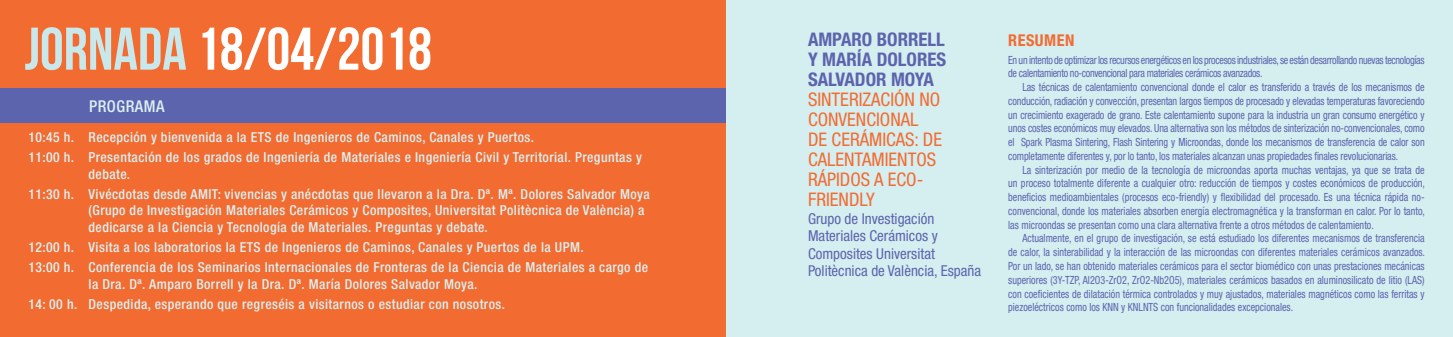
<style>
.page{position:relative;width:1453px;height:337px;background:#fff}
.page>*{position:absolute;margin:0;border:0;box-sizing:border-box;transform-origin:0 0}
.t1{font:60px "Bebas Neue";color:#fff}
.t2{font:condensed 18.75px/20px "Helvetica Neue LT Std";color:#f26c31}
.t3{font:700 condensed 18.75px/20px "Helvetica Neue LT Std";color:#5c64ae;text-align:justify}
.t4{font:500 condensed 16.25px "Helvetica Neue LT Std";letter-spacing:.03em;color:#dbf0f2}
.t5{font:700 condensed 16.25px "Helvetica Neue LT Std";letter-spacing:.03em;color:#f26c31}
.t6{font:condensed 15px/17.5px "Helvetica Neue LT Std";color:#5c64ae}
.t7{font:500 condensed 13.75px/20px "Helvetica Neue LT Std";letter-spacing:.03em;color:#dbf0f2}
.t8{font:condensed 11.25px/13.8px "Helvetica Neue LT Std";letter-spacing:-.03em;color:#5c64ae;text-align:justify;scale:.9 1}
.s1{color:#c8e8ec}
</style>
<div class="page">
<div style="left:0;top:0;width:726px;height:337px;background:#f26c31"></div>
<div style="left:0;top:88px;width:726px;height:34px;background:#5c64ae"></div>
<div style="left:726px;top:0;width:727px;height:337px;background:#d5eef0"></div>
<h1 class="t1" style="left:25px;top:16px;width:409px"><span class="s1">JORNADA</span> 18/04/2018</h1>
<h2 class="t3" style="left:808px;top:29px;width:140px">AMPARO BORRELL Y MARÍA DOLORES SALVADOR MOYA</h2>
<h2 class="t2" style="left:808px;top:89px;width:136px">SINTERIZACIÓN NO<br>CONVENCIONAL<br>DE CERÁMICAS: DE<br>CALENTAMIENTOS<br>RÁPIDOS A ECO-<br>FRIENDLY</h2>
<h3 class="t6" style="left:808px;top:210px;width:174px">Grupo de Investigación<br>Materiales Cerámicos y<br>Composites Universitat<br>Politècnica de València, España</h3>
<h3 class="t4" style="left:89px;top:96px;width:77px">PROGRAMA</h3>
<p class="t7" style="left:28px;top:127px;width:615px">10:45 h. Recepción y bienvenida a la ETS de Ingenieros de Caminos, Canales y Puertos.<br>11:00 h. Presentación de los grados de Ingeniería de Materiales e Ingeniería Civil y Territorial. Preguntas y</p>
<p class="t7" style="left:28px;top:164px;width:623px;text-indent:60px">debate.<br>11:30 h. Vivécdotas desde AMIT: vivencias y anécdotas que llevaron a la Dra. Dª. Mª. Dolores Salvador Moya</p>
<p class="t7" style="left:89px;top:202px;width:557px;line-height:16.5px">(Grupo de Investigación Materiales Cerámicos y Composites, Universitat Politècnica de València) a dedicarse a la Ciencia y Tecnología de Materiales. Preguntas y debate.</p>
<p class="t7" style="left:28px;top:237px;width:621px">12:00 h. Visita a los laboratorios la ETS de Ingenieros de Caminos, Canales y Puertos de la UPM.<br>13:00 h. Conferencia de los Seminarios Internacionales de Fronteras de la Ciencia de Materiales a cargo de</p>
<p class="t7" style="left:28px;top:273px;width:478px;text-indent:60px">la Dra. Dª. Amparo Borrell y la Dra. Dª. María Dolores Salvador Moya.<br>14: 00 h. Despedida, esperando que regreséis a visitarnos o estudiar con nosotros.</p>
<h3 class="t5" style="left:1008px;top:31px;width:68px">RESUMEN</h3>
<p class="t8" style="left:1008px;top:53px;width:464px">En un intento de optimizar los recursos energéticos en los procesos industriales, se están desarrollando nuevas tecnologías de calentamiento no-convencional para materiales cerámicos avanzados.</p>
<p class="t8" style="left:1008px;top:80px;width:464px;text-indent:14px">Las técnicas de calentamiento convencional donde el calor es transferido a través de los mecanismos de conducción, radiación y convección, presentan largos tiempos de procesado y elevadas temperaturas favoreciendo un crecimiento exagerado de grano. Este calentamiento supone para la industria un gran consumo energético y unos costes económicos muy elevados. Una alternativa son los métodos de sinterización no-convencionales, como el Spark Plasma Sintering, Flash Sintering y Microondas, donde los mecanismos de transferencia de calor son completamente diferentes y, por lo tanto, los materiales alcanzan unas propiedades finales revolucionarias.</p>
<p class="t8" style="left:1008px;top:163px;width:465px;text-indent:14px">La sinterización por medio de la tecnología de microondas aporta muchas ventajas, ya que se trata de un proceso totalmente diferente a cualquier otro: reducción de tiempos y costes económicos de producción, beneficios medioambientales (procesos eco-friendly) y flexibilidad del procesado. Es una técnica rápida no&shy;convencional, donde los materiales absorben energía electromagnética y la transforman en calor. Por lo tanto, las microondas se presentan como una clara alternativa frente a otros métodos de calentamiento.</p>
<p class="t8" style="left:1008px;top:231px;width:465px;text-indent:14px">Actualmente, en el grupo de investigación, se está estudiado los diferentes mecanismos de transferencia de calor, la sinterabilidad y la interacción de las microondas con diferentes materiales cerámicos avanzados.<br>Por un lado, se han obtenido materiales cerámicos para el sector biomédico con unas prestaciones mecánicas superiores (3Y-TZP, Al2O3-ZrO2, ZrO2-Nb2O5), materiales cerámicos basados en aluminosilicato de litio (LAS) con coeficientes de dilatación térmica controlados y muy ajustados, materiales magnéticos como las ferritas y piezoeléctricos como los KNN y KNLNTS con funcionalidades excepcionales.</p>
</div>
